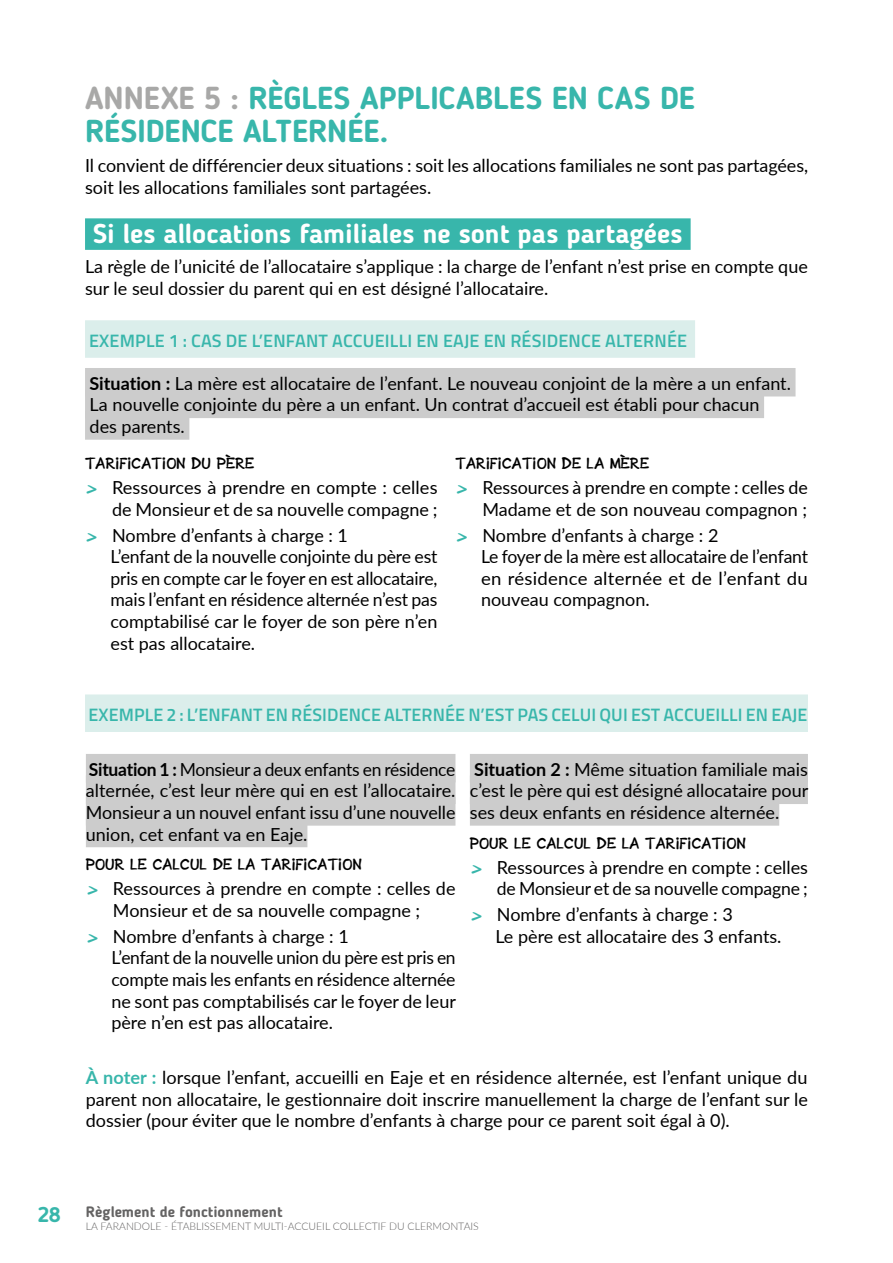
<style>
.page{position:relative;width:893px;height:1263px;background:#fff}
.page>*{position:absolute;margin:0;border:0;box-sizing:border-box;transform-origin:0 0}
.gros_titre{font:700 31.5px/33px "Blogger Sans";color:#38b6ab}
.titre{font:700 27px "Blogger Sans";color:#fff}
.texte_courant{font:18px/21.6px "Lato";color:#000;text-align:justify}
.texte_courant-2{font:600 18px "Titillium";letter-spacing:.005em;color:#38b6ab}
.t1{font:700 15px "Blogger Sans";color:#646363}
.texte_courant-3{font:13.5px "Sonic Comics";color:#000}
.t2{font:300 10.5px "Lato";color:#646363}
.s1{color:#a8a8a7}
.s2{font-weight:700}
.s3{font-family:"Sonic Comics";font-size:15px;color:#38b6ab}
.s4{font-weight:700;color:#38b6ab}
.s5{font-size:21px;color:#38b6ab}
</style>
<div class="page">
<div style="left:85px;top:218px;width:606px;height:32px;background:#38b6ab"></div>
<div style="left:85px;top:320px;width:610px;height:38px;background:#dbeeeb"></div>
<div style="left:85px;top:368px;width:710px;height:28px;background:#ccc"></div>
<div style="left:85px;top:390px;width:679px;height:28px;background:#ccc"></div>
<div style="left:85px;top:411px;width:104px;height:29px;background:#ccc"></div>
<div style="left:85px;top:694px;width:723px;height:38px;background:#dbeeeb"></div>
<div style="left:86px;top:754px;width:369px;height:28px;background:#ccc"></div>
<div style="left:86px;top:775px;width:369px;height:29px;background:#ccc"></div>
<div style="left:86px;top:797px;width:369px;height:29px;background:#ccc"></div>
<div style="left:86px;top:819px;width:221px;height:28px;background:#ccc"></div>
<div style="left:470px;top:754px;width:338px;height:28px;background:#ccc"></div>
<div style="left:470px;top:775px;width:338px;height:29px;background:#ccc"></div>
<div style="left:470px;top:797px;width:309px;height:29px;background:#ccc"></div>
<p class="gros_titre" style="left:85px;top:81px;width:611px"><span class="s1">ANNEXE 5 :</span> RÈGLES APPLICABLES EN CAS DE<br>RÉSIDENCE ALTERNÉE.</p>
<p class="texte_courant" style="left:85px;top:154px;width:725px">Il convient de différencier deux situations : soit les allocations familiales ne sont pas partagées, soit les allocations familiales sont partagées.</p>
<p class="titre" style="left:93px;top:217px;width:591px">Si les allocations familiales ne sont pas partagées</p>
<p class="texte_courant" style="left:85px;top:255px;width:724px">La règle de l’unicité de l’allocataire s’applique : la charge de l’enfant n’est prise en compte que sur le seul dossier du parent qui en est désigné l’allocataire.</p>
<p class="texte_courant-2" style="left:89px;top:327px;width:599px">EXEMPLE 1 : CAS DE L’ENFANT ACCUEILLI EN EAJE EN RÉSIDENCE ALTERNÉE</p>
<p class="texte_courant" style="left:89px;top:372px;width:703px"><span class="s2">Situation :</span> La mère est allocataire de l’enfant. Le nouveau conjoint de la mère a un enfant.</p>
<p class="texte_courant" style="left:90px;top:393px;width:671px">La nouvelle conjointe du père a un enfant. Un contrat d’accueil est établi pour chacun</p>
<p class="texte_courant" style="left:90px;top:415px;width:97px">des parents.</p>
<p class="texte_courant-3" style="left:85px;top:453px;width:171px">TARIFICATION DU PÈRE</p>
<p class="texte_courant" style="left:87px;top:476px;width:352px;text-align:right"><span class="s3">&gt;</span> Ressources à prendre en compte : celles de Monsieur et de sa nouvelle compagne ;</p>
<p class="texte_courant" style="left:87px;top:523px;width:263px"><span class="s3">&gt;</span> Nombre d’enfants à charge : 1</p>
<p class="texte_courant" style="left:111px;top:545px;width:328px">L’enfant de la nouvelle conjointe du père est pris en compte car le foyer en est allocataire, mais l’enfant en résidence alternée n’est pas comptabilisé car le foyer de son père n’en est pas allocataire.</p>
<p class="texte_courant-3" style="left:455px;top:453px;width:196px">TARIFICATION DE LA MÈRE</p>
<p class="texte_courant" style="left:457px;top:476px;width:352px;text-align:right"><span class="s3">&gt;</span> Ressources à prendre en compte : celles de<br>Madame et de son nouveau compagnon ;</p>
<p class="texte_courant" style="left:457px;top:523px;width:263px"><span class="s3">&gt;</span> Nombre d’enfants à charge : 2</p>
<p class="texte_courant" style="left:481px;top:545px;width:329px">Le foyer de la mère est allocataire de l’enfant en résidence alternée et de l’enfant du nouveau compagnon.</p>
<p class="texte_courant-2" style="left:89px;top:701px;width:720px">EXEMPLE 2 : L’ENFANT EN RÉSIDENCE ALTERNÉE N’EST PAS CELUI QUI EST ACCUEILLI EN EAJE</p>
<p class="texte_courant" style="left:86px;top:757px;width:371px"><span class="s2">Situation 1 :</span> Monsieur a deux enfants en résidence alternée, c’est leur mère qui en est l’allocataire.<br>Monsieur a un nouvel enfant issu d’une nouvelle union, cet enfant va en Eaje.</p>
<p class="texte_courant-3" style="left:86px;top:854px;width:277px">POUR LE CALCUL DE LA TARIFICATION</p>
<p class="texte_courant" style="left:87px;top:877px;width:370px;text-align:center"><span class="s3">&gt;</span> Ressources à prendre en compte : celles de<br>Monsieur et de sa nouvelle compagne ;</p>
<p class="texte_courant" style="left:87px;top:925px;width:263px"><span class="s3">&gt;</span> Nombre d’enfants à charge : 1</p>
<p class="texte_courant" style="left:111px;top:946px;width:346px">L’enfant de la nouvelle union du père est pris en compte mais les enfants en résidence alternée ne sont pas comptabilisés car le foyer de leur père n’en est pas allocataire.</p>
<p class="texte_courant" style="left:470px;top:757px;width:340px"><span class="s2">Situation 2 :</span> Même situation familiale mais c’est le père qui est désigné allocataire pour ses deux enfants en résidence alternée.</p>
<p class="texte_courant-3" style="left:470px;top:832px;width:277px">POUR LE CALCUL DE LA TARIFICATION</p>
<p class="texte_courant" style="left:471px;top:856px;width:338px;text-align:right"><span class="s3">&gt;</span> Ressources à prendre en compte : celles de Monsieur et de sa nouvelle compagne ;</p>
<p class="texte_courant" style="left:471px;top:903px;width:263px"><span class="s3">&gt;</span> Nombre d’enfants à charge : 3</p>
<p class="texte_courant" style="left:495px;top:925px;width:288px">Le père est allocataire des 3 enfants.</p>
<p class="texte_courant" style="left:86px;top:1066px;width:723px"><span class="s4">À noter :</span> lorsque l’enfant, accueilli en Eaje et en résidence alternée, est l’enfant unique du parent non allocataire, le gestionnaire doit inscrire manuellement la charge de l’enfant sur le dossier (pour éviter que le nombre d’enfants à charge pour ce parent soit égal à 0).</p>
<p class="t1" style="left:38px;top:1203px;width:246px"><span class="s5">28</span> Règlement de fonctionnement</p>
<p class="t2" style="left:86px;top:1218px;width:394px">LA FARANDOLE - ÉTABLISSEMENT MULTI-ACCUEIL COLLECTIF DU CLERMONTAIS</p>
</div>
